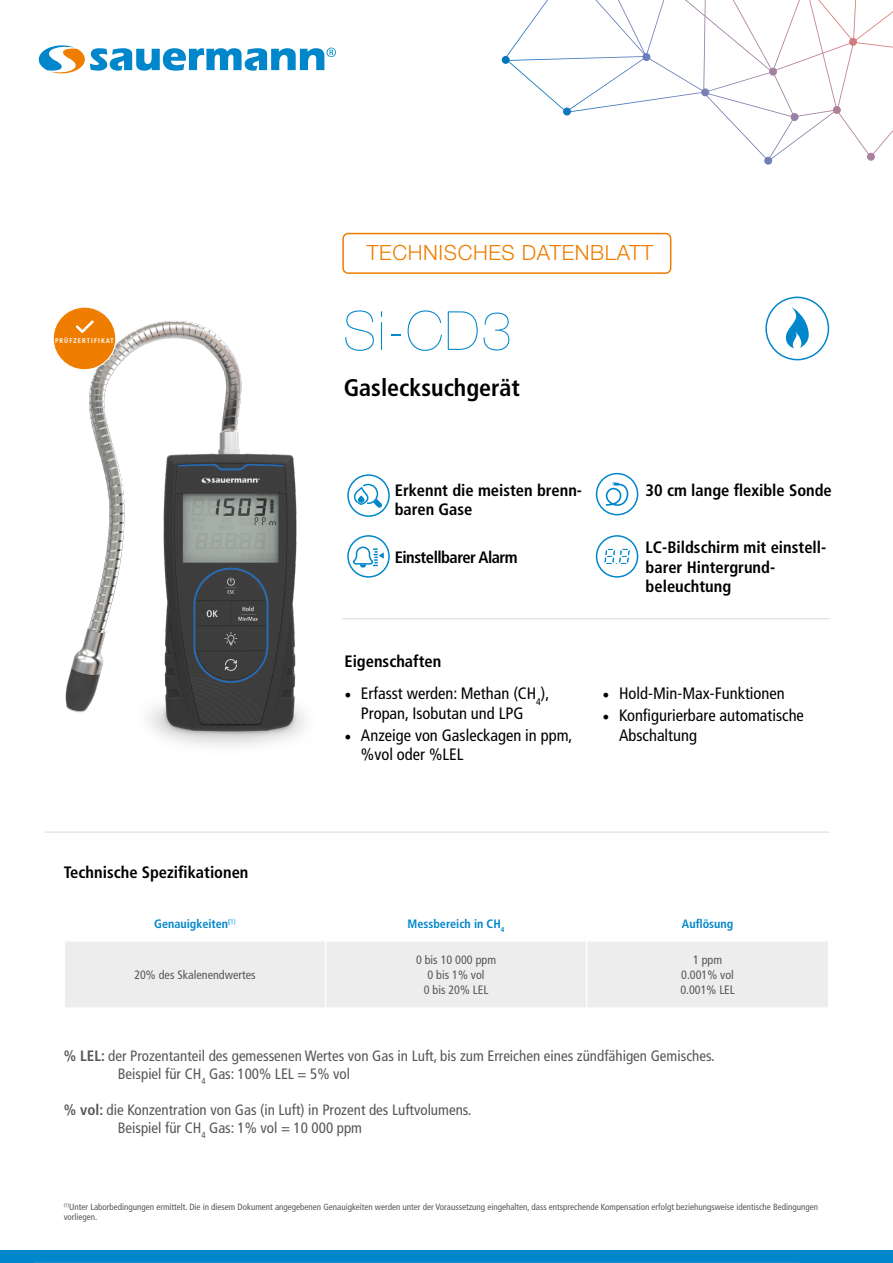
<style>
.page{position:relative;width:893px;height:1263px;background:#fff}
.page>*{position:absolute;margin:0;border:0;box-sizing:border-box;transform-origin:0 0}
.t1{font:200 54px "Helvetica Neue LT Std";color:#0086ca}
.t2{font:700 condensed 24px "Frutiger LT Std";color:#000}
.t3{font:300 21px "Helvetica Neue LT Std";letter-spacing:.03em;color:#ef7d00}
.t4{font:condensed 16.5px/19.5px "Frutiger LT Std";color:#000}
.t5{font:700 condensed 16.5px/19.8px "Frutiger LT Std";color:#000}
.t6{font:700 condensed 16.5px "Frutiger LT Std";letter-spacing:-.03em;color:#000}
.t7{font:condensed 15px/18px "Frutiger LT Std";color:#575756}
.t8{font:condensed 12.15px/14.5px "Frutiger LT Std";color:#575756;text-align:center}
.t9{font:700 condensed 12.15px "Frutiger LT Std";color:#0086ca}
.t10{font:condensed 9px/10.5px "Frutiger LT Std";color:#575756}
.t11{font:700 condensed 6.75px "Frutiger LT Std";letter-spacing:.15em;color:#fff}
.s1{font-family:"Minion Pro";font-stretch:normal;font-size:18px}
.s2{font-weight:700}
</style>
<div class="page">
<svg style="left:502px;top:0;width:391px;height:165px"></svg>
<div style="left:0;top:1251px;width:893px;height:12px;background:#0086ca"></div>
<hr style="left:342px;top:618px;width:487px;height:1px;background:#dadada">
<div style="left:65px;top:942px;width:763px;height:65px;background:#ededed"></div>
<hr style="left:325px;top:941px;width:1px;height:66px;background:#fff">
<hr style="left:586px;top:941px;width:1px;height:66px;background:#fff">
<hr style="left:34px;top:1262px;width:765px;height:1px;background:#dadada">
<hr style="left:45px;top:832px;width:784px;height:1px;background:#dadada">
<div style="left:765px;top:297px;width:64px;height:63px;border:2px solid #0086ca;border-radius:50%"></div>
<svg style="left:786px;top:307px;width:23px;height:41px"></svg>
<img style="left:53px;top:307px;width:252px;height:439px">
<div style="left:53px;top:307px;width:63px;height:63px;background:#ef7d00;border-radius:50%"></div>
<div style="left:53px;top:307px;width:63px;height:63px;border:1px solid #fff;border-radius:50%"></div>
<svg style="left:57px;top:319px;width:37px;height:14px"></svg>
<svg style="left:38px;top:45px;width:298px;height:29px"></svg>
<svg style="left:597px;top:536px;width:41px;height:41px"></svg>
<div style="left:596px;top:535px;width:42px;height:43px;border:2px solid #0086ca;border-radius:50%"></div>
<svg style="left:603px;top:540px;width:28px;height:33px"></svg>
<div style="left:342px;top:233px;width:329px;height:41px;border:2px solid #ef7d00;border-radius:5px"></div>
<div style="left:347px;top:535px;width:43px;height:43px;border:2px solid #0086ca;border-radius:50%"></div>
<svg style="left:352px;top:546px;width:32px;height:22px"></svg>
<div style="left:596px;top:473px;width:42px;height:42px;border:2px solid #0086ca;border-radius:50%"></div>
<svg style="left:606px;top:482px;width:23px;height:24px"></svg>
<svg style="left:348px;top:475px;width:41px;height:41px"></svg>
<div style="left:347px;top:474px;width:43px;height:43px;border:2px solid #0086ca;border-radius:50%"></div>
<svg style="left:353px;top:483px;width:31px;height:26px"></svg>
<p class="t11" style="left:55px;top:337px;width:60px">PRÜFZERTIFIKAT</p>
<p class="t5" style="left:64px;top:862px;width:186px">Technische Spezifikationen</p>
<h3 class="t3" style="left:367px;top:240px;width:288px">TECHNISCHES DATENBLATT</h3>
<h1 class="t1" style="left:343px;top:300px;width:170px">Si-CD3</h1>
<h2 class="t2" style="left:344px;top:373px;width:178px">Gaslecksuchgerät</h2>
<p class="t5" style="left:395px;top:480px;width:189px">Erkennt die meisten brenn-</p>
<p class="t5" style="left:646px;top:480px;width:188px">30 cm lange flexible Sonde</p>
<p class="t5" style="left:395px;top:500px;width:79px">baren Gase</p>
<p class="t5" style="left:646px;top:537px;width:182px">LC-Bildschirm mit einstell&shy;barer Hintergrund&shy;beleuchtung</p>
<p class="t6" style="left:395px;top:547px;width:125px">Einstellbarer Alarm</p>
<p class="t5" style="left:344px;top:651px;width:98px">Eigenschaften</p>
<p class="t4" style="left:344px;top:684px;width:206px;text-align:center"><span class="s1">•</span> Erfasst werden: Methan (CH<sub>4</sub>),<br>Propan, Isobutan und LPG</p>
<p class="t4" style="left:361px;top:725px;width:213px;text-indent:-16px"><span class="s1">•</span> Anzeige von Gasleckagen in ppm, %vol oder %LEL</p>
<p class="t4" style="left:603px;top:684px;width:184px"><span class="s1">•</span> Hold-Min-Max-Funktionen</p>
<p class="t4" style="left:619px;top:706px;width:186px;text-indent:-16px"><span class="s1">•</span> Konfigurierbare automatische<br>Abschaltung</p>
<p class="t9" style="left:154px;top:916px;width:83px">Genauigkeiten<sup>(</sup><sup>1)</sup></p>
<p class="t9" style="left:408px;top:916px;width:98px">Messbereich in CH<sub>4</sub></p>
<p class="t9" style="left:682px;top:916px;width:53px">Auflösung</p>
<p class="t8" style="left:134px;top:968px;width:123px">20% des Skalenendwertes</p>
<p class="t8" style="left:416px;top:953px;width:82px">0 bis 10 000 ppm<br>0 bis 1% vol<br>0 bis 20% LEL</p>
<p class="t8" style="left:680px;top:953px;width:56px">1 ppm<br>0.001% vol<br>0.001% LEL</p>
<p class="t7" style="left:118px;top:1046px;width:598px;text-indent:-54px"><span class="s2">% LEL:</span> der Prozentanteil des gemessenen Wertes von Gas in Luft, bis zum Erreichen eines zündfähigen Gemisches.<br>Beispiel für CH<sub>4</sub> Gas: 100% LEL = 5% vol</p>
<p class="t7" style="left:118px;top:1100px;width:355px;text-indent:-54px"><span class="s2">% vol:</span> die Konzentration von Gas (in Luft) in Prozent des Luftvolumens.<br>Beispiel für CH<sub>4</sub> Gas: 1% vol = 10 000 ppm</p>
<p class="t10" style="left:64px;top:1202px;width:756px"><sup>(1)</sup>Unter Laborbedingungen ermittelt. Die in diesem Dokument angegebenen Genauigkeiten werden unter der Voraussetzung eingehalten, dass entsprechende Kompensation erfolgt beziehungsweise identische Bedingungen vorliegen.</p>
</div>
